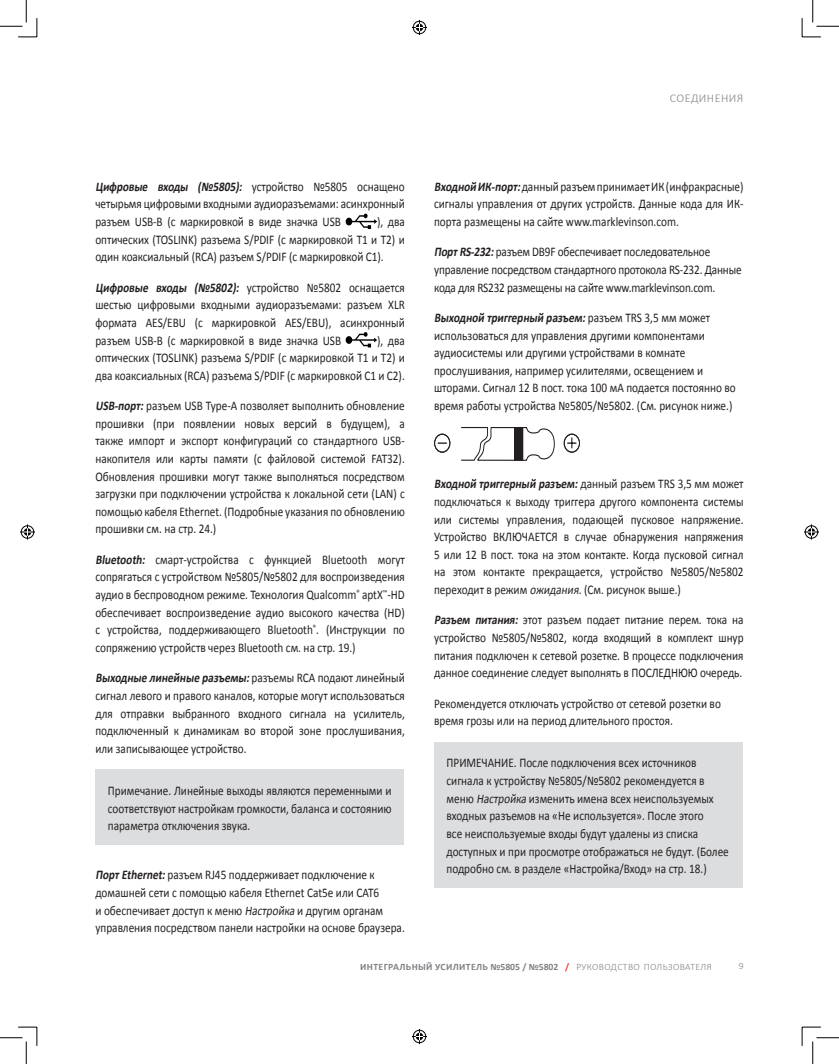
<style>
.page{position:relative;width:839px;height:1064px;background:#fff}
.page>*{position:absolute;margin:0;border:0;box-sizing:border-box;transform-origin:0 0}
.t1{font:13.25px/17.6px "Calibri";color:#231f20;text-align:justify;scale:.85 1}
.t2{font:300 11.88px "Calibri";letter-spacing:.04em;color:#808285}
.t3{font:700 9.75px "Calibri";letter-spacing:.04em;color:#808285}
.t4{font:300 9.75px "Calibri";color:#808285}
.s1{font-weight:700;font-style:italic}
.s2{font-style:italic}
.s3{color:#ee3a41}
.s4{font-weight:300}
</style>
<div class="page">
<svg style="left:346px;top:214px;width:31px;height:15px"></svg>
<svg style="left:346px;top:332px;width:31px;height:15px"></svg>
<div style="left:95px;top:769px;width:309px;height:76px;background:#dcdddf"></div>
<svg style="left:461px;top:427px;width:94px;height:34px"></svg>
<div style="left:514px;top:427px;width:9px;height:33px;background:#231f20"></div>
<div style="left:434px;top:434px;width:16px;height:19px;border:1px solid #231f20;border-radius:50%"></div>
<div style="left:434px;top:434px;width:16px;height:18px;border:1px solid #231f20;border-radius:50%"></div>
<svg style="left:438px;top:442px;width:9px;height:2px"></svg>
<div style="left:564px;top:434px;width:16px;height:19px;border:1px solid #231f20;border-radius:50%"></div>
<div style="left:564px;top:434px;width:15px;height:18px;border:1px solid #231f20;border-radius:50%"></div>
<svg style="left:567px;top:437px;width:9px;height:11px"></svg>
<div style="left:434px;top:742px;width:308px;height:146px;background:#dcdddf"></div>
<svg style="left:0;top:0;width:38px;height:38px"></svg>
<svg style="left:0;top:1026px;width:38px;height:38px"></svg>
<svg style="left:801px;top:0;width:38px;height:38px"></svg>
<svg style="left:801px;top:1026px;width:38px;height:38px"></svg>
<svg style="left:412px;top:20px;width:15px;height:15px"></svg>
<svg style="left:412px;top:1029px;width:15px;height:15px"></svg>
<svg style="left:20px;top:524px;width:15px;height:15px"></svg>
<svg style="left:804px;top:524px;width:15px;height:15px"></svg>
<p class="t2" style="left:670px;top:91px;width:75px">СОЕДИНЕНИЯ</p>
<p class="t1" style="left:95px;top:178px;width:365px"><span class="s1">Цифровые входы (№5805):</span> устройство №5805 оснащено четырьмя цифровыми входными аудиоразъемами: асинхронный разъем USB-B (с маркировкой в виде значка USB</p>
<p class="t1" style="left:95px;top:213px;width:365px;text-indent:282px">), два оптических (TOSLINK) разъема S/PDIF (с маркировкой T1 и T2) и один коаксиальный (RCA) разъем S/PDIF (с маркировкой C1).</p>
<p class="t1" style="left:95px;top:278px;width:365px"><span class="s1">Цифровые входы (№5802):</span> устройство №5802 оснащается шестью цифровыми входными аудиоразъемами: разъем XLR формата AES/EBU (с маркировкой AES/EBU), асинхронный разъем USB-B (с маркировкой в виде значка USB</p>
<p class="t1" style="left:95px;top:331px;width:365px;text-indent:282px">), два оптических (TOSLINK) разъема S/PDIF (с маркировкой T1 и T2) и два коаксиальных (RCA) разъема S/PDIF (с маркировкой C1 и C2).</p>
<p class="t1" style="left:95px;top:397px;width:365px"><span class="s1">USB-порт:</span>разъем USB Type-A позволяет выполнить обновление прошивки (при появлении новых версий в будущем), а также импорт и экспорт конфигураций со стандартного USB&shy;накопителя или карты памяти (с файловой системой FAT32).<br>Обновления прошивки могут также выполняться посредством загрузки при подключении устройства к локальной сети (LAN) с помощью кабеля Ethernet. (Подробные указания по обновлению прошивки см. на стр. 24.)</p>
<p class="t1" style="left:95px;top:551px;width:365px"><span class="s1">Bluetooth:</span> смарт-устройства с функцией Bluetooth могут сопрягаться с устройством №5805/№5802 для воспроизведения аудио в беспроводном режиме. Технология Qualcomm<sup>®</sup> aptX<sup>™</sup>-HD обеспечивает воспроизведение аудио высокого качества (HD) с устройства, поддерживающего Bluetooth<sup>®</sup>. (Инструкции по сопряжению устройств через Bluetooth см. на стр. 19.)</p>
<p class="t1" style="left:95px;top:669px;width:366px"><span class="s1">Выходныелинейныеразъемы:</span>разъемы RCA подают линейный сигнал левого и правого каналов, которые могут использоваться для отправки выбранного входного сигнала на усилитель, подключенный к динамикам во второй зоне прослушивания, или записывающее устройство.</p>
<p class="t1" style="left:108px;top:782px;width:335px">Примечание. Линейные выходы являются переменными и соответствуют настройкам громкости, баланса и состоянию параметра отключения звука.</p>
<p class="t1" style="left:95px;top:866px;width:365px;text-align:left"><span class="s1">ПортEthernet:</span>разъем RJ45 поддерживает подключение к домашней сети с помощью кабеля Ethernet Cat5e или CAT6<br>и обеспечивает доступ к меню <span class="s2">Настройка</span> и другим органам управления посредством панели настройки на основе браузера.</p>
<p class="t1" style="left:434px;top:178px;width:365px"><span class="s1">ВходнойИК-порт:</span>данный разъем принимает ИК (инфракрасные) сигналы управления от других устройств. Данные кода для ИК&shy;порта размещены на сайте www.marklevinson.com.</p>
<p class="t1" style="left:434px;top:243px;width:363px;text-align:left"><span class="s1">ПортRS-232:</span>разъем DB9F обеспечивает последовательное управление посредством стандартного протокола RS-232. Данные кода для RS232 размещены на сайте www.marklevinson.com.</p>
<p class="t1" style="left:434px;top:309px;width:356px;text-align:left"><span class="s1">Выходной триггерный разъем:</span> р а зъ е м T RS 3 , 5 м м м о жет использоваться для управления другими компонентами аудиосистемы или другими устройствами в комнате прослушивания, например усилителями, освещением и шторами. Сигнал 12 В пост. тока 100 мА подается постоянно во время работы устройства №5805/№5802. (См. рисунок ниже.)</p>
<p class="t1" style="left:434px;top:475px;width:366px"><span class="s1">Входнойтриггерныйразъем:</span>данный разъем TRS 3,5 мм может подключаться к выходу триггера другого компонента системы или системы управления, подающей пусковое напряжение.<br>Устройство ВКЛЮЧАЕТСЯ в случае обнаружения напряжения 5 или 12 В пост. тока на этом контакте. Когда пусковой сигнал на этом контакте прекращается, устройство №5805/№5802 переходит в режим <span class="s2">ожидания</span>. (См. рисунок выше.)</p>
<p class="t1" style="left:434px;top:611px;width:365px"><span class="s1">Разъем питания:</span> этот разъем подает питание перем. тока на устройство №5805/№5802, когда входящий в комплект шнур питания подключен к сетевой розетке. В процессе подключения данное соединение следует выполнять в ПОСЛЕДНЮЮ очередь.</p>
<p class="t1" style="left:434px;top:694px;width:339px">Рекомендуется отключать устройство от сетевой розетки во время грозы или на период длительного простоя.</p>
<p class="t1" style="left:446px;top:754px;width:334px;text-align:left">ПРИМЕЧАНИЕ. После подключения всех источников сигнала к устройству №5805/№5802 рекомендуется в меню <span class="s2">Настройка</span> изменить имена всех неиспользуемых входных разъемов на «Не используется». После этого<br>все неиспользуемые входы будут удалены из списка доступных и при просмотре отображаться не будут. (Более подробно см. в разделе «Настройка/Вход» на стр. 18.)</p>
<p class="t3" style="left:360px;top:960px;width:353px">ИНТЕГРАЛЬНЫЙ УСИЛИТЕЛЬ №5805 / №5802 <span class="s3">/</span> <span class="s4">РУКОВОДСТВО ПОЛЬЗОВАТЕЛЯ</span></p>
<p class="t4" style="left:738px;top:959px;width:6px">9</p>
</div>
